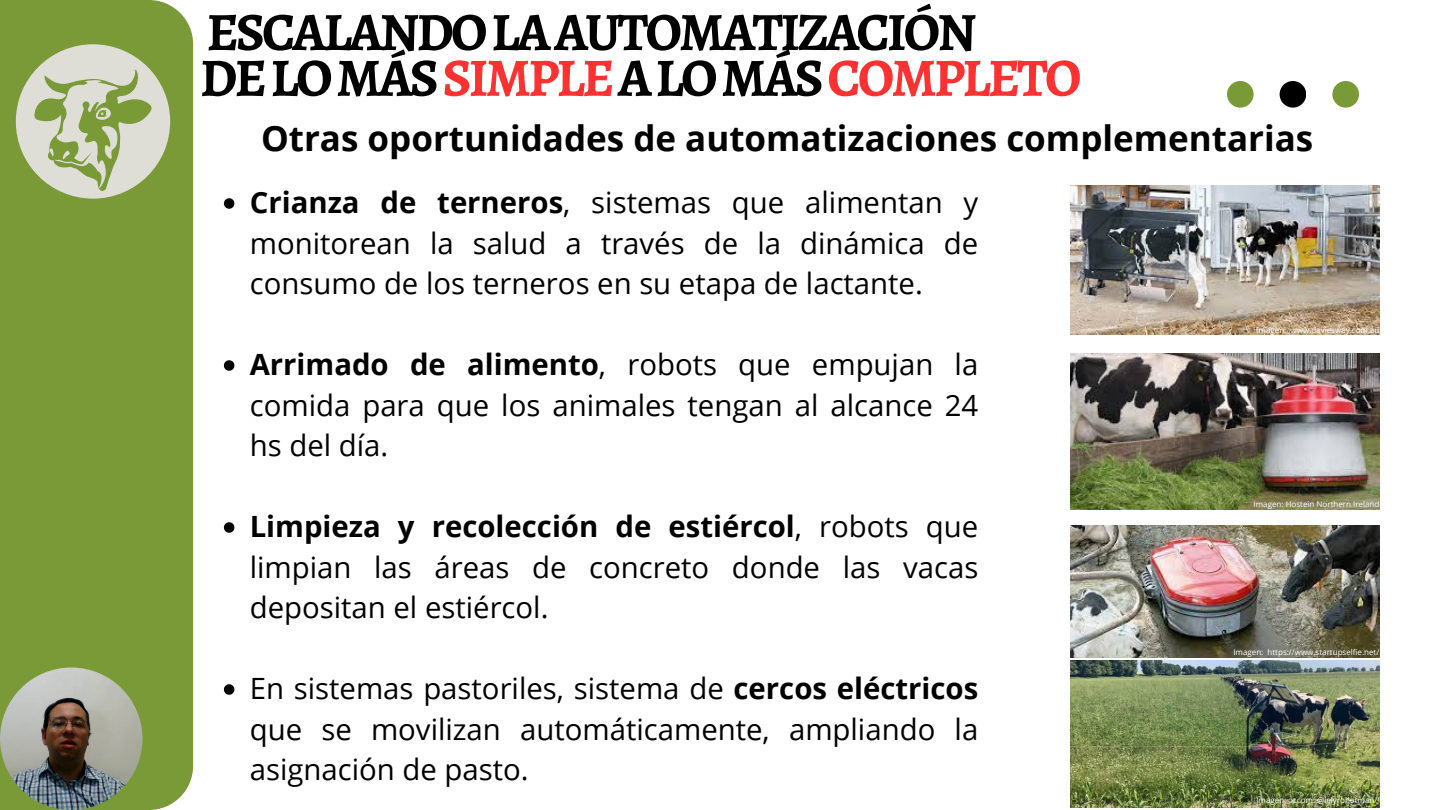
<style>
.page{position:relative;width:1440px;height:810px;background:#fff}
.page>*{position:absolute;margin:0;border:0;box-sizing:border-box;transform-origin:0 0}
.t1{font:700 54px/45.8px "Alegreya";letter-spacing:-.055em;color:#000}
.t2{font:700 35px "Open Sans";color:#000}
.t3{font:29.3px/40.5px "Open Sans";color:#000;text-align:justify}
.t4{font:8px "Open Sans";color:#fff}
.s1{color:#ff3131}
.s2{font-weight:700}
</style>
<div class="page">
<div style="left:1280px;top:81px;width:26px;height:27px;background:#000;border-radius:50%"></div>
<div style="left:1332px;top:81px;width:27px;height:27px;background:#799a37;border-radius:50%"></div>
<div style="left:1227px;top:81px;width:27px;height:27px;background:#799a37;border-radius:50%"></div>
<div style="left:0;top:0;width:193px;height:810px;background:#799a37"></div>
<svg style="left:16px;top:44px;width:154px;height:155px;background:#b4c295"></svg>
<img style="left:1070px;top:185px;width:309px;height:150px">
<img style="left:1070px;top:354px;width:309px;height:156px">
<img style="left:1070px;top:525px;width:309px;height:132px">
<img style="left:1070px;top:660px;width:309px;height:147px">
<img style="left:0;top:668px;width:142px;height:142px;border-radius:50%">
<svg style="left:224px;top:198px;width:10px;height:11px"></svg>
<svg style="left:224px;top:360px;width:10px;height:11px"></svg>
<svg style="left:224px;top:522px;width:10px;height:11px"></svg>
<svg style="left:224px;top:684px;width:10px;height:11px"></svg>
<p class="t1" style="left:200px;top:9px;width:883px">ESCALANDOLAAUTOMATIZACIÓN<br>DELOMÁS<span class="s1">SIMPLE</span>ALOMÁS<span class="s1">COMPLETO</span></p>
<h1 class="t2" style="left:261px;top:113px;width:1054px">Otras oportunidades de automatizaciones complementarias</h1>
<p class="t3" style="left:250px;top:182px;width:730px"><span class="s2">Crianza de terneros</span>, sistemas que alimentan y monitorean la salud a través de la dinámica de consumo de los terneros en su etapa de lactante.</p>
<p class="t3" style="left:250px;top:344px;width:730px"><span class="s2">Arrimado de alimento</span>, robots que empujan la comida para que los animales tengan al alcance 24 hs del día.</p>
<p class="t3" style="left:250px;top:506px;width:730px"><span class="s2">Limpieza y recolección de estiércol</span>, robots que limpian las áreas de concreto donde las vacas depositan el estiércol.</p>
<p class="t3" style="left:250px;top:668px;width:730px">En sistemas pastoriles, sistema de <span class="s2">cercos eléctricos </span>que se movilizan automáticamente, ampliando la asignación de pasto.</p>
<p class="t4" style="left:1256px;top:324px;width:125px">Imagen: www.daviesway.com.au</p>
<p class="t4" style="left:1254px;top:499px;width:127px">Imagen: Hostein Northern Ireland</p>
<p class="t4" style="left:1233px;top:647px;width:148px">Imagen: https://www.startupselfie.net/</p>
<p class="t4" style="left:1256px;top:794px;width:122px">Imagen: x.com: @lelyrobotman/</p>
</div>
